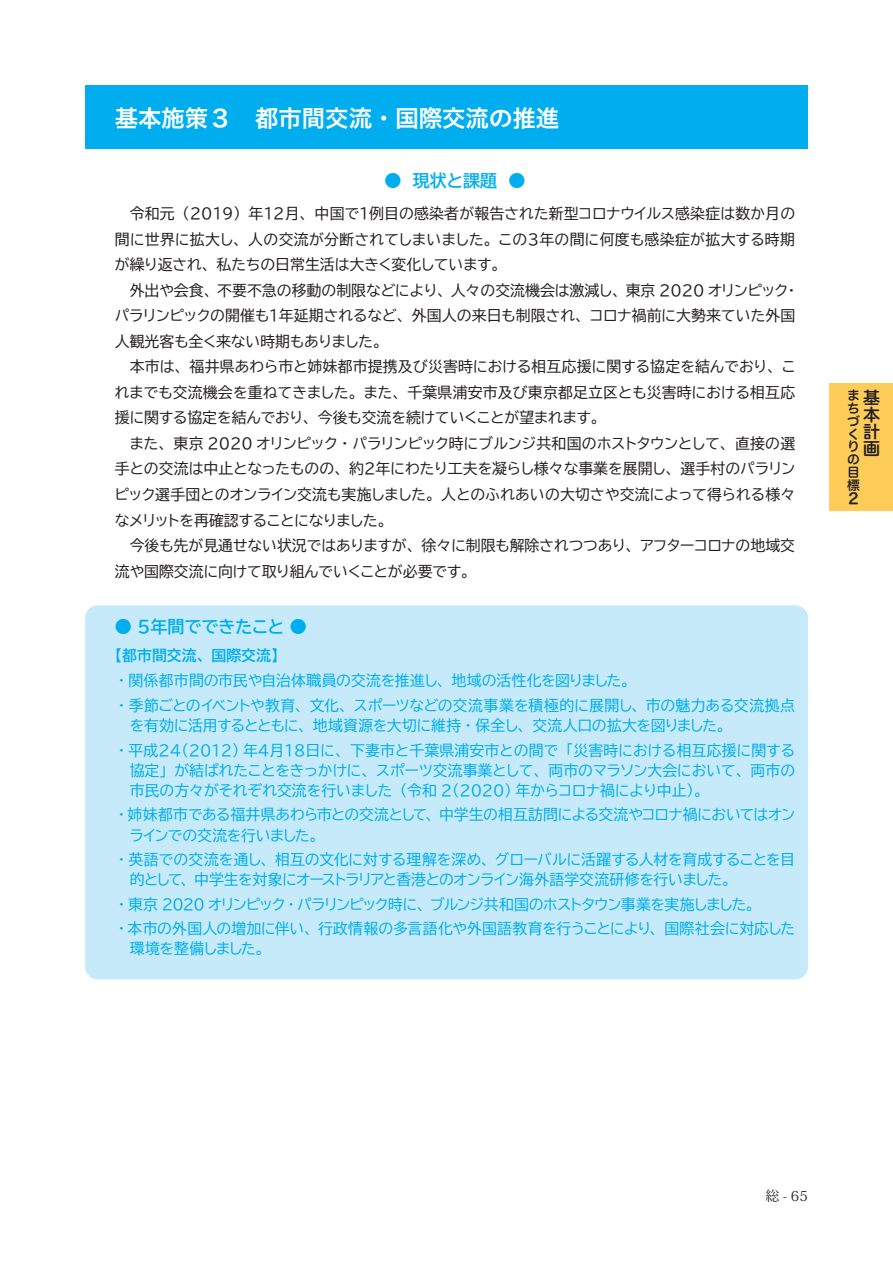
<style>
.page{position:relative;width:893px;height:1263px;background:#fff}
.page>*{position:absolute;margin:0;border:0;box-sizing:border-box;transform-origin:0 0}
.t1{font:23.4px "Hira Sans Old Std W6";color:#fff}
.t2{font:16.95px "BIZ UDP Gothic Bold";color:#00aeef}
.t3{font:16.95px/17px "Hira Maru Std N W6";color:#231f20;text-align:justify}
.t4{font:14.85px/25.5px "BIZ UDP Gothic";color:#231f20;text-align:justify}
.t5{font:14.85px/20.2px "BIZ UDP Gothic";color:#00aeef}
.t6{font:14.85px/24.5px "BIZ UDP Gothic";letter-spacing:-.02em;color:#00aeef}
.t7{font:14.85px "BIZ UDP Gothic Bold";color:#00aeef}
.t8{font:14.85px "Hira Maru Std N W6";color:#231f20}
.t9{font:13.8px "Koz Min Pr 6 N";color:#231f20}
.t10{font:12.75px/12.8px "Hira Maru Std N W6";color:#231f20}
</style>
<div class="page">
<div style="left:85px;top:85px;width:723px;height:64px;background:#00aeef"></div>
<div style="left:85px;top:605px;width:723px;height:374px;background:#c6eafa;border-radius:13px"></div>
<div style="left:829px;top:383px;width:64px;height:127px;background:#fecc58"></div>
<h1 class="t1" style="left:115px;top:100px;width:446px">基本施策３　都市間交流・国際交流の推進</h1>
<p class="t2" style="left:384px;top:172px;width:143px">●　現状と課題　●</p>
<p class="t4" style="left:115px;top:201px;width:682px;text-indent:15px">令和元（２０１９）年１２月、中国で１例目の感染者が報告された新型コロナウイルス感染症は数か月の間に世界に拡大し、人の交流が分断されてしまいました。この３年の間に何度も感染症が拡大する時期が繰り返され、私たちの日常生活は大きく変化しています。</p>
<p class="t4" style="left:115px;top:277px;width:682px;text-indent:15px">外出や会食、不要不急の移動の制限などにより、人々の交流機会は激減し、東京 2020 オリンピック・パラリンピックの開催も１年延期されるなど、外国人の来日も制限され、コロナ禍前に大勢来ていた外国人観光客も全く来ない時期もありました。</p>
<p class="t4" style="left:115px;top:354px;width:682px;text-indent:15px">本市は、福井県あわら市と姉妹都市提携及び災害時における相互応援に関する協定を結んでおり、これまでも交流機会を重ねてきました。また、千葉県浦安市及び東京都足立区とも災害時における相互応援に関する協定を結んでおり、今後も交流を続けていくことが望まれます。</p>
<p class="t4" style="left:115px;top:431px;width:682px;text-indent:15px">また、東京 2020 オリンピック・パラリンピック時にブルンジ共和国のホストタウンとして、直接の選手との交流は中止となったものの、約２年にわたり工夫を凝らし様々な事業を展開し、選手村のパラリンピック選手団とのオンライン交流も実施しました。人とのふれあいの大切さや交流によって得られる様々なメリットを再確認することになりました。</p>
<p class="t4" style="left:115px;top:533px;width:682px;text-indent:15px">今後も先が見通せない状況ではありますが、徐々に制限も解除されつつあり、アフターコロナの地域交流や国際交流に向けて取り組んでいくことが必要です。</p>
<p class="t2" style="left:115px;top:618px;width:194px">● ５年間でできたこと ●</p>
<p class="t7" style="left:115px;top:648px;width:165px">【都市間交流、国際交流】</p>
<p class="t5" style="left:118px;top:668px;width:679px;line-height:24.5px">・関係都市間の市民や自治体職員の交流を推進し、地域の活性化を図りました。<br>・季節ごとのイベントや教育、文化、スポーツなどの交流事業を積極的に展開し、市の魅力ある交流拠点</p>
<p class="t5" style="left:118px;top:713px;width:679px;line-height:24.5px;text-indent:12px">を有効に活用するとともに、地域資源を大切に維持・保全し、交流人口の拡大を図りました。<br>・平成２４(2012) 年４月１８日に、下妻市と千葉県浦安市との間で「災害時における相互応援に関する</p>
<p class="t5" style="left:130px;top:760px;width:667px">協定」が結ばれたことをきっかけに、スポーツ交流事業として、両市のマラソン大会において、両市の市民の方々がそれぞれ交流を行いました（令和 2(2020) 年からコロナ禍により中止）。</p>
<p class="t5" style="left:130px;top:804px;width:667px;text-indent:-12px">・姉妹都市である福井県あわら市との交流として、中学生の相互訪問による交流やコロナ禍においてはオンラインでの交流を行いました。</p>
<p class="t5" style="left:130px;top:849px;width:667px;text-indent:-12px">・英語での交流を通し、相互の文化に対する理解を深め、グローバルに活躍する人材を育成することを目的として、中学生を対象にオーストラリアと香港とのオンライン海外語学交流研修を行いました。</p>
<p class="t6" style="left:118px;top:892px;width:679px">・東京 2020 オリンピック・パラリンピック時に、ブルンジ共和国のホストタウン事業を実施しました。<br>・本市の外国人の増加に伴い、行政情報の多言語化や外国語教育を行うことにより、国際社会に対応した</p>
<p class="t6" style="left:130px;top:936px;width:136px">環境を整備しました。</p>
<p class="t10" style="left:847px;top:389px;width:14px">まちづくりの目標</p>
<p class="t3" style="left:863px;top:390px;width:18px">基本計画</p>
<p class="t8" style="left:846px;top:488px;width:13px">２</p>
<p class="t9" style="left:766px;top:1188px;width:44px">総 - 65</p>
</div>
